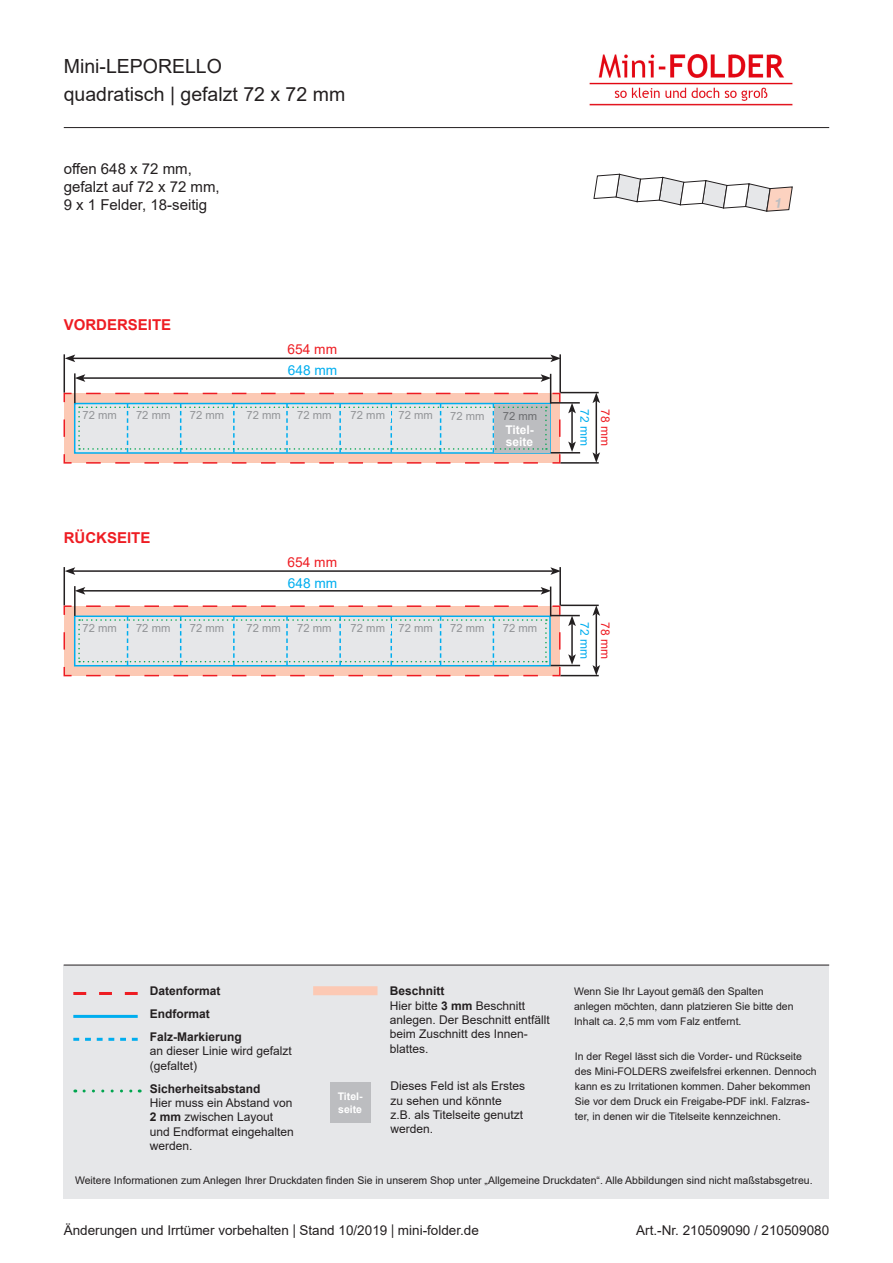
<style>
.page{position:relative;width:893px;height:1263px;background:#fff}
.page>*{position:absolute;margin:0;border:0;box-sizing:border-box;transform-origin:0 0}
.t1{font:19.5px/28.5px "Arial";color:#231f20}
.t2{font:15px/18px "Arial";color:#231f20}
.t3{font:700 15px "Arial";color:#ee1d23}
.t4{font:13.65px "Arial";color:#00aeef}
.t5{font:13.65px "Arial";color:#ee1d23}
.t6{font:13.5px "Arial";color:#231f20}
.t7{font:12px/14.4px "Arial";color:#231f20}
.t8{font:700 12px/23px "Arial";color:#231f20}
.t9{font:700 12px/12px "Arial";color:#fff}
.t10{font:12px "Arial";color:#00aeef}
.t11{font:12px "Arial";color:#ee1d23}
.t12{font:11.25px "Arial";color:#939598}
.t13{font:11.25px "Arial";color:#6c6d70}
.t14{font:10.5px/15px "Arial";color:#231f20}
.t15{font:700 10.5px/12.6px "Arial";color:#fff}
.s1{font-weight:700}
.s2{font-family:"Dax"}
</style>
<div class="page">
<hr style="left:64px;top:354px;width:1px;height:39px;background:#231f20">
<hr style="left:64px;top:567px;width:1px;height:38px;background:#231f20">
<hr style="left:74px;top:373px;width:2px;height:30px;background:#231f20">
<hr style="left:74px;top:586px;width:2px;height:30px;background:#231f20">
<hr style="left:550px;top:374px;width:1px;height:30px;background:#231f20">
<hr style="left:550px;top:586px;width:1px;height:30px;background:#231f20">
<hr style="left:559px;top:354px;width:2px;height:39px;background:#231f20">
<hr style="left:559px;top:567px;width:2px;height:38px;background:#231f20">
<hr style="left:560px;top:392px;width:39px;height:1px;background:#231f20">
<hr style="left:560px;top:605px;width:39px;height:1px;background:#231f20">
<hr style="left:560px;top:462px;width:39px;height:2px;background:#231f20">
<hr style="left:560px;top:675px;width:39px;height:1px;background:#231f20">
<hr style="left:596px;top:401px;width:1px;height:54px;background:#231f20">
<svg style="left:592px;top:393px;width:8px;height:10px"></svg>
<svg style="left:592px;top:452px;width:8px;height:11px"></svg>
<hr style="left:596px;top:613px;width:1px;height:54px;background:#231f20">
<svg style="left:592px;top:605px;width:8px;height:11px"></svg>
<svg style="left:592px;top:665px;width:8px;height:11px"></svg>
<hr style="left:83px;top:377px;width:460px;height:2px;background:#231f20">
<svg style="left:75px;top:374px;width:10px;height:8px"></svg>
<svg style="left:541px;top:374px;width:9px;height:8px"></svg>
<hr style="left:83px;top:590px;width:460px;height:1px;background:#231f20">
<svg style="left:75px;top:587px;width:10px;height:8px"></svg>
<svg style="left:541px;top:587px;width:9px;height:8px"></svg>
<hr style="left:73px;top:358px;width:480px;height:1px;background:#231f20">
<svg style="left:65px;top:354px;width:10px;height:8px"></svg>
<svg style="left:550px;top:354px;width:11px;height:8px"></svg>
<hr style="left:73px;top:570px;width:480px;height:2px;background:#231f20">
<svg style="left:65px;top:567px;width:10px;height:8px"></svg>
<svg style="left:550px;top:567px;width:11px;height:8px"></svg>
<hr style="left:64px;top:127px;width:765px;height:1px;background:#231f20">
<img style="left:589px;top:54px;width:204px;height:52px">
<div style="left:64px;top:965px;width:765px;height:234px;background:#e6e7e9"></div>
<svg style="left:73px;top:992px;width:65px;height:3px"></svg>
<hr style="left:73px;top:1015px;width:65px;height:3px;background:#00aeef">
<svg style="left:73px;top:1038px;width:65px;height:3px"></svg>
<svg style="left:84px;top:1089px;width:56px;height:3px"></svg>
<div style="left:313px;top:986px;width:64px;height:9px;background:#fcc9b4"></div>
<hr style="left:64px;top:965px;width:765px;height:1px;background:#231f20">
<div style="left:330px;top:1082px;width:40px;height:40px;background:#bcbdc0"></div>
<svg style="left:63px;top:392px;width:517px;height:72px;background:#dbd3d1"></svg>
<svg style="left:63px;top:605px;width:517px;height:72px;background:#ddd6d4"></svg>
<svg style="left:594px;top:174px;width:198px;height:37px"></svg>
<h1 class="t1" style="left:64px;top:51px;width:283px">Mini-LEPORELLO<br>quadratisch | gefalzt 72 x 72 mm</h1>
<h2 class="t2" style="left:64px;top:160px;width:157px">offen 648 x 72 mm, gefalzt auf 72 x 72 mm,<br>9 x 1 Felder, 18-seitig</h2>
<h2 class="t3" style="left:64px;top:314px;width:109px">VORDERSEITE</h2>
<p class="t12" style="left:83px;top:407px;width:36px">72 mm</p>
<p class="t12" style="left:136px;top:407px;width:36px">72 mm</p>
<p class="t12" style="left:190px;top:407px;width:36px">72 mm</p>
<h3 class="t5" style="left:288px;top:340px;width:51px">654 mm</h3>
<h3 class="t4" style="left:288px;top:361px;width:51px">648 mm</h3>
<p class="t12" style="left:246px;top:407px;width:36px">72 mm</p>
<p class="t12" style="left:297px;top:407px;width:36px">72 mm</p>
<p class="t12" style="left:351px;top:407px;width:36px">72 mm</p>
<p class="t12" style="left:399px;top:407px;width:36px">72 mm</p>
<p class="t12" style="left:450px;top:408px;width:36px">72 mm</p>
<p class="t13" style="left:503px;top:408px;width:36px">72 mm</p>
<p class="t9" style="left:505px;top:424px;width:30px">Titel&shy;seite</p>
<h2 class="t3" style="left:64px;top:527px;width:88px">RÜCKSEITE</h2>
<p class="t12" style="left:83px;top:620px;width:36px">72 mm</p>
<p class="t12" style="left:136px;top:620px;width:36px">72 mm</p>
<p class="t12" style="left:190px;top:620px;width:36px">72 mm</p>
<h3 class="t5" style="left:288px;top:552px;width:51px">654 mm</h3>
<h3 class="t4" style="left:288px;top:574px;width:51px">648 mm</h3>
<p class="t12" style="left:246px;top:620px;width:36px">72 mm</p>
<p class="t12" style="left:297px;top:620px;width:36px">72 mm</p>
<p class="t12" style="left:351px;top:620px;width:36px">72 mm</p>
<p class="t12" style="left:399px;top:620px;width:36px">72 mm</p>
<p class="t12" style="left:450px;top:621px;width:36px">72 mm</p>
<p class="t12" style="left:503px;top:621px;width:36px">72 mm</p>
<p class="t10" style="left:593px;top:409px;width:38px;rotate:90deg">72 mm</p>
<p class="t11" style="left:614px;top:409px;width:38px;rotate:90deg">78 mm</p>
<p class="t10" style="left:593px;top:622px;width:38px;rotate:90deg">72 mm</p>
<p class="t11" style="left:614px;top:622px;width:38px;rotate:90deg">78 mm</p>
<p class="t8" style="left:150px;top:979px;width:94px">Datenformat<br>Endformat<br>Falz-Markierung</p>
<p class="t7" style="left:150px;top:1044px;width:144px">an dieser Linie wird gefalzt (gefaltet)</p>
<p class="t8" style="left:150px;top:1077px;width:112px">Sicherheitsabstand</p>
<p class="t7" style="left:150px;top:1095px;width:146px">Hier muss ein Abstand von<br><span class="s1">2 mm</span> zwischen Layout und Endformat eingehalten werden.</p>
<p class="t15" style="left:338px;top:1090px;width:26px">Titel&shy;seite</p>
<p class="t7" style="left:390px;top:984px;width:162px"><span class="s1">Beschnitt<br></span>Hier bitte <span class="s1">3 mm</span> Beschnitt anlegen. Der Beschnitt entfällt beim Zuschnitt des Innen&shy;blattes.</p>
<p class="t7" style="left:390px;top:1079px;width:136px">Dieses Feld ist als Erstes zu sehen und könnte z.B. als Titelseite genutzt werden.</p>
<p class="t14" style="left:574px;top:984px;width:221px">Wenn Sie Ihr Layout gemäß den Spalten anlegen möchten, dann platzieren Sie bitte den<br>Inhalt ca. 2,5 mm vom Falz entfernt.</p>
<p class="t14" style="left:575px;top:1048px;width:243px">In der Regel lässt sich die Vorder- und Rückseite des Mini-FOLDERS zweifelsfrei erkennen. Dennoch kann es zu Irritationen kommen. Daher bekommen Sie vor dem Druck ein Freigabe-PDF inkl. Falzras&shy;ter, in denen wir die Titelseite kennzeichnen.</p>
<p class="t14" style="left:75px;top:1173px;width:739px">Weitere Informationen zum Anlegen Ihrer Druckdaten finden Sie in unserem Shop unter „Allgemeine Druckdaten“. Alle Abbildungen sind nicht maßstabsgetreu.</p>
<p class="t6" style="left:64px;top:1221px;width:417px">Änderungen und Irrtümer vorbehalten <span class="s2">|</span> Stand 10/2019 <span class="s2">|</span> mini-folder.de</p>
<p class="t6" style="left:636px;top:1220px;width:194px">Art.-Nr. 210509090 / 210509080</p>
</div>
